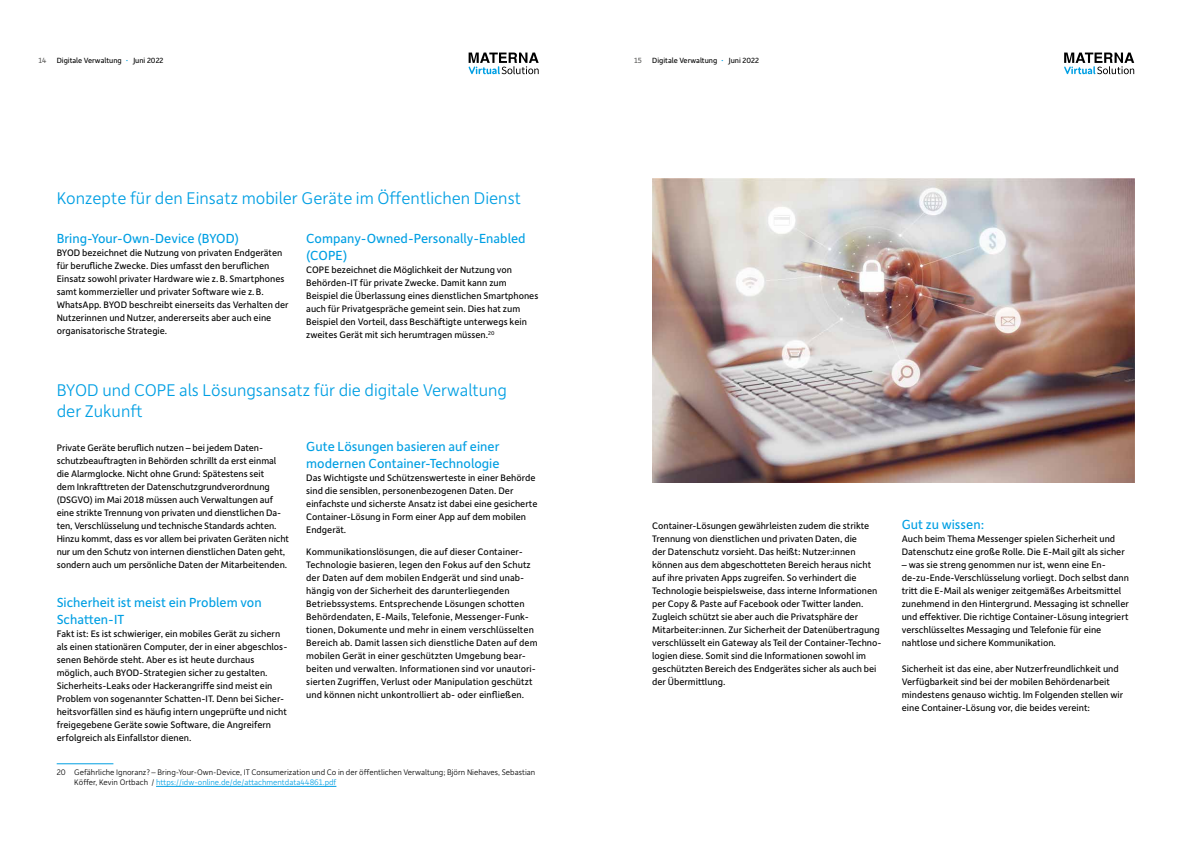
<style>
.page{position:relative;width:1191px;height:842px;background:#fff}
.page>*{position:absolute;margin:0;border:0;box-sizing:border-box;transform-origin:0 0}
.t1{font:300 18px/21px "Depot New";color:#009fe3}
.t2{font:14px/16.8px "Depot New";color:#009fe3}
.t3{font:10px/13px "Depot New";color:#000}
.t4{font:300 8.5px/10px "Depot New";color:#000}
.t5{font:8px "Depot New";color:#000}
.t6{font:8px "Depot New";color:#575756}
.s1{font-size:10px;color:#009fe3}
.s2{color:#009fe3}
</style>
<div class="page">
<img style="left:652px;top:178px;width:482px;height:304px">
<hr style="left:57px;top:764px;width:56px;height:1px;background:#009fe3">
<hr style="left:156px;top:786px;width:180px;height:1px;background:#009fe3">
<svg style="left:468px;top:53px;width:70px;height:21px"></svg>
<svg style="left:1064px;top:53px;width:70px;height:21px"></svg>
<p class="t6" style="left:39px;top:55px;width:9px">14</p>
<p class="t5" style="left:57px;top:55px;width:108px">Digitale Verwaltung <span class="s1">·</span> Juni 2022</p>
<p class="t6" style="left:634px;top:55px;width:9px">15</p>
<p class="t5" style="left:652px;top:55px;width:108px">Digitale Verwaltung <span class="s1">·</span> Juni 2022</p>
<h1 class="t1" style="left:57px;top:187px;width:466px">Konzepte für den Einsatz mobiler Geräte im Öffentlichen Dienst</h1>
<h2 class="t2" style="left:57px;top:230px;width:184px">Bring-Your-Own-Device (BYOD)</h2>
<p class="t3" style="left:57px;top:246px;width:233px">BYOD bezeichnet die Nutzung von privaten Endgeräten für berufliche Zwecke. Dies umfasst den beruflichen Einsatz sowohl privater Hardware wie z.B. Smartphones samt kommerzieller und privater Software wie z.B.<br>WhatsApp. BYOD beschreibt einerseits das Verhalten der Nutzerinnen und Nutzer, andererseits aber auch eine organisatorische Strategie.</p>
<h2 class="t2" style="left:306px;top:230px;width:221px">Company-Owned-Personally-Enabled (COPE)</h2>
<p class="t3" style="left:306px;top:263px;width:234px">COPE bezeichnet die Möglichkeit der Nutzung von Behörden-IT für private Zwecke. Damit kann zum Beispiel die Überlassung eines dienstlichen Smartphones auch für Privatgespräche gemeint sein. Dies hat zum Beispiel den Vorteil, dass Beschäftigte unterwegs kein zweites Gerät mit sich herumtragen müssen.<sup>20</sup></p>
<h1 class="t1" style="left:57px;top:378px;width:452px">BYOD und COPE als Lösungsansatz für die digitale Verwaltung der Zukunft</h1>
<p class="t3" style="left:57px;top:441px;width:234px">Private Geräte beruflich nutzen – bei jedem Daten&shy;schutzbeauftragten in Behörden schrillt da erst einmal die Alarmglocke. Nicht ohne Grund: Spätestens seit<br>dem Inkrafttreten der Datenschutzgrundverordnung (DSGVO) im Mai 2018 müssen auch Verwaltungen auf eine strikte Trennung von privaten und dienstlichen Da&shy;ten, Verschlüsselung und technische Standards achten.<br>Hinzu kommt, dass es vor allem bei privaten Geräten nicht nur um den Schutz von internen dienstlichen Daten geht, sondern auch um persönliche Daten der Mitarbeitenden.</p>
<h2 class="t2" style="left:57px;top:594px;width:206px">Sicherheit ist meist ein Problem von<br>Schatten-IT</h2>
<p class="t3" style="left:57px;top:627px;width:232px">Fakt ist: Es ist schwieriger, ein mobiles Gerät zu sichern als einen stationären Computer, der in einer abgeschlos&shy;senen Behörde steht. Aber es ist heute durchaus möglich, auch BYOD-Strategien sicher zu gestalten.<br>Sicherheits-Leaks oder Hackerangriffe sind meist ein Problem von sogenannter Schatten-IT. Denn bei Sicher&shy;heitsvorfällen sind es häufig intern ungeprüfte und nicht freigegebene Geräte sowie Software, die Angreifern erfolgreich als Einfallstor dienen.</p>
<h2 class="t2" style="left:306px;top:438px;width:195px">Gute Lösungen basieren auf einer modernen Container-Technologie</h2>
<p class="t3" style="left:306px;top:471px;width:233px">Das Wichtigste und Schützenswerteste in einer Behörde sind die sensiblen, personenbezogenen Daten. Der einfachste und sicherste Ansatz ist dabei eine gesicherte Container-Lösung in Form einer App auf dem mobilen Endgerät.</p>
<p class="t3" style="left:306px;top:545px;width:233px">Kommunikationslösungen, die auf dieser Container-Technologie basieren, legen den Fokus auf den Schutz der Daten auf dem mobilen Endgerät und sind unab&shy;hängig von der Sicherheit des darunterliegenden Betriebssystems. Entsprechende Lösungen schotten Behördendaten, E-Mails, Telefonie, Messenger-Funk&shy;tionen, Dokumente und mehr in einem verschlüsselten Bereich ab. Damit lassen sich dienstliche Daten auf dem mobilen Gerät in einer geschützten Umgebung bear&shy;beiten und verwalten. Informationen sind vor unautori&shy;sierten Zugriffen, Verlust oder Manipulation geschützt und können nicht unkontrolliert ab- oder einfließen.</p>
<p class="t4" style="left:74px;top:767px;width:462px;text-indent:-18px">20 Gefährliche Ignoranz? – Bring-Your-Own- Device, IT Consumerization und Co in der öffentlichen Verwaltung; Björn Niehaves, Sebastian<br>Köffer, Kevin Ortbach / <span class="s2">https://idw-online.de/de/attachmentdata44861.pdf</span></p>
<p class="t3" style="left:652px;top:519px;width:231px">Container-Lösungen gewährleisten zudem die strikte Trennung von dienstlichen und privaten Daten, die<br>der Datenschutz vorsieht. Das heißt: Nutzer:innen können aus dem abgeschotteten Bereich heraus nicht auf ihre privaten Apps zugreifen. So verhindert die Technologie beispielsweise, dass interne Informationen per Copy &amp; Paste auf Facebook oder Twitter landen.<br>Zugleich schützt sie aber auch die Privatsphäre der Mitarbeiter:innen. Zur Sicherheit der Datenübertragung verschlüsselt ein Gateway als Teil der Container-Techno&shy;logien diese. Somit sind die Informationen sowohl im geschützten Bereich des Endgerätes sicher als auch bei der Übermittlung.</p>
<h2 class="t2" style="left:901px;top:516px;width:84px">Gut zu wissen:</h2>
<p class="t3" style="left:901px;top:532px;width:224px">Auch beim Thema Messenger spielen Sicherheit und<br>Datenschutz eine große Rolle. Die E-Mail gilt als sicher</p>
<p class="t3" style="left:901px;top:558px;width:229px">– was sie streng genommen nur ist, wenn eine En&shy;de-zu-Ende-Verschlüsselung vorliegt. Doch selbst dann tritt die E-Mail als weniger zeitgemäßes Arbeitsmittel zunehmend in den Hintergrund. Messaging ist schneller und effektiver. Die richtige Container-Lösung integriert verschlüsseltes Messaging und Telefonie für eine nahtlose und sichere Kommunikation.</p>
<p class="t3" style="left:901px;top:662px;width:223px">Sicherheit ist das eine, aber Nutzerfreundlichkeit und Verfügbarkeit sind bei der mobilen Behördenarbeit mindestens genauso wichtig. Im Folgenden stellen wir eine Container-Lösung vor, die beides vereint:</p>
</div>
